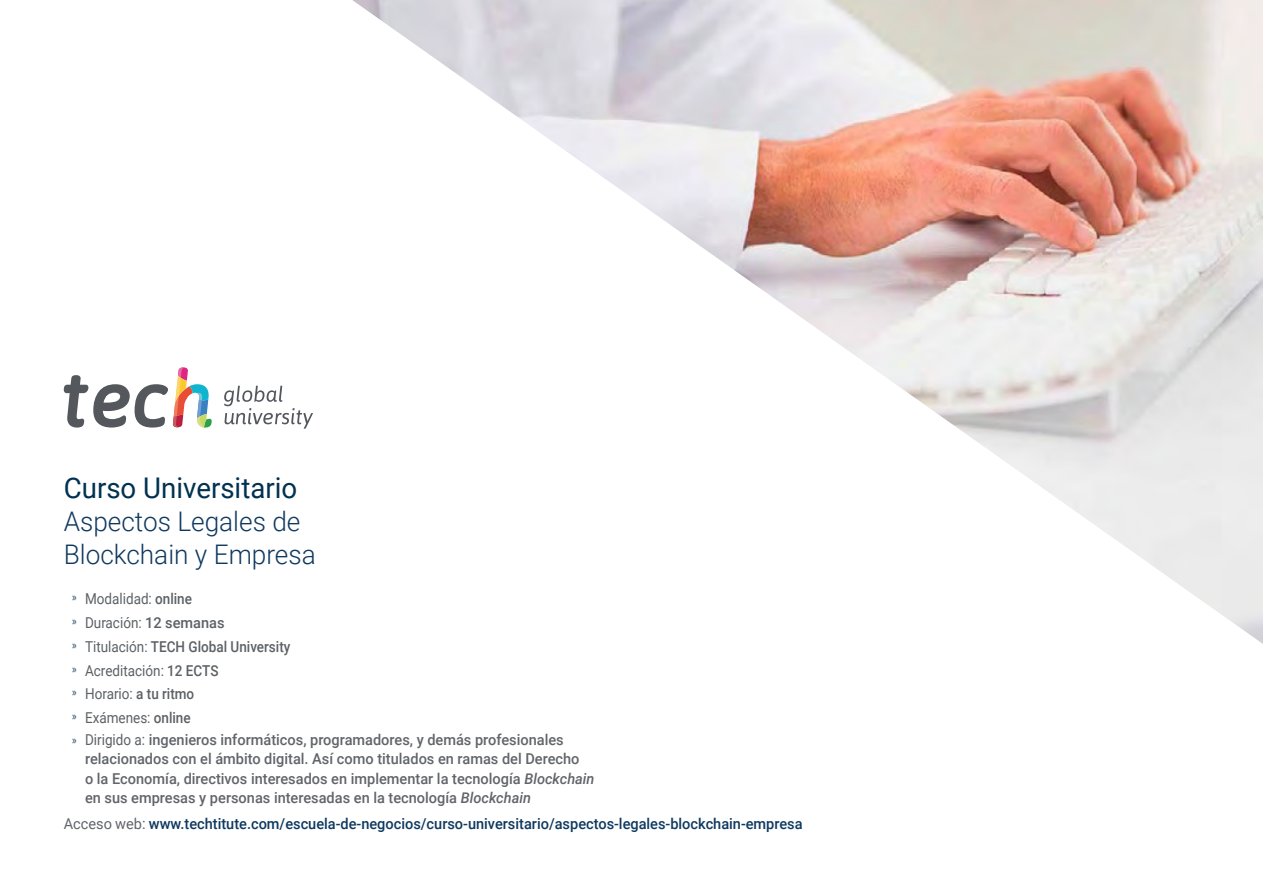
<style>
.page{position:relative;width:1263px;height:893px;background:#fff}
.page>*{position:absolute;margin:0;border:0;box-sizing:border-box;transform-origin:0 0}
.t1{font:28.5px "Roboto";color:#013151}
.t2{font:300 27px/33px "Roboto";color:#0f395f}
.t3{font:500 15px/19.5px "Roboto";color:#61646a}
.t4{font:15px/23.7px "Roboto";color:#5c6165;scale:.9 1}
.t5{font:500 15px "Roboto";color:#0f395f}
.s1{font-weight:500}
.s2{font-family:"Myriad Pro";font-weight:400;font-size:12px;color:#0f395f}
.s3{font-weight:400;color:#5c6165}
.s4{font-style:italic}
.s5{font-weight:400;color:#61646a}
</style>
<div class="page">
<img style="left:352px;top:0;width:911px;height:644px">
<svg style="left:224px;top:386px;width:89px;height:43px"></svg>
<svg style="left:64px;top:367px;width:148px;height:61px"></svg>
<h1 class="t1" style="left:64px;top:468px;width:235px">Curso Universitario</h1>
<h2 class="t2" style="left:64px;top:504px;width:253px">Aspectos Legales de<br>Blockchain y Empresa</h2>
<p class="t4" style="left:72px;top:587px;width:244px"><sup>»</sup> Modalidad: <span class="s1">online<br></span><sup>»</sup> Duración: <span class="s1">12 semanas<br></span><sup>»</sup> Titulación: <span class="s1">TECH Global University </span><sup>»</sup> Acreditación: <span class="s1">12 ECTS<br></span><sup>»</sup> Horario: <span class="s1">a tu ritmo<br></span><sup>»</sup> Exámenes: <span class="s1">online</span></p>
<p class="t3" style="left:85px;top:729px;width:511px;text-indent:-13px"><span class="s2">»</span> <span class="s3">Dirigido a:</span> ingenieros informáticos, programadores, y demás profesionales relacionados con el ámbito digital. Así como titulados en ramas del Derecho<br>o la Economía, directivos interesados en implementar la tecnología <span class="s4">Blockchain </span>en sus empresas y personas interesadas en la tecnología <span class="s4">Blockchain</span></p>
<p class="t5" style="left:64px;top:813px;width:740px"><span class="s5">Acceso web:</span> www.techtitute.com/escuela-de-negocios/curso-universitario/aspectos-legales-blockchain-empresa</p>
</div>
